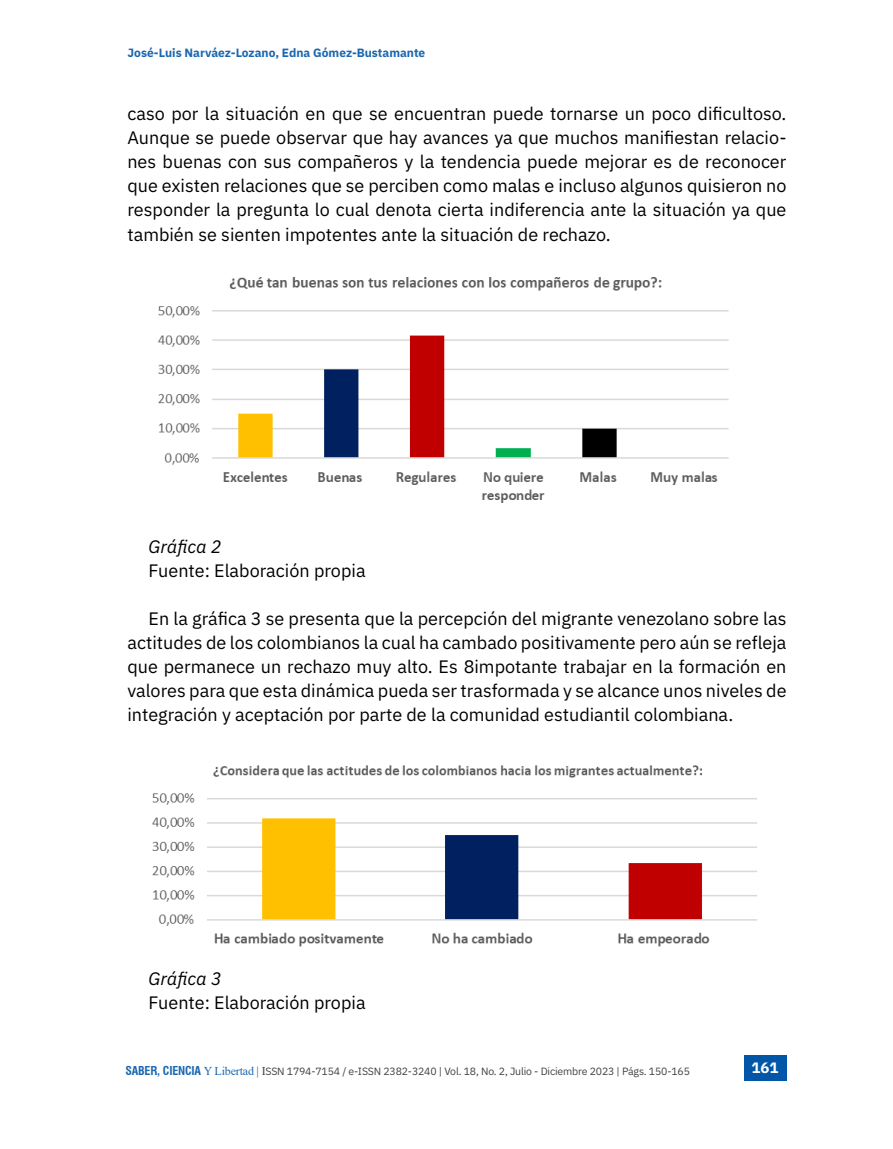
<style>
.page{position:relative;width:893px;height:1149px;background:#fff}
.page>*{position:absolute;margin:0;border:0;box-sizing:border-box;transform-origin:0 0}
.t1{font:18px/24px "IBM Plex Sans";color:#000;text-align:justify}
.t2{font:italic 18px "IBM Plex Sans";letter-spacing:-.005em;color:#000}
.t3{font:700 15px "IBM Plex Sans";color:#fff}
.t4{font:700 12px "IBM Plex Sans";color:#1b67b0}
.t5{font:10.5px "IBM Plex Sans";letter-spacing:-.015em;color:#414042}
.s1{font-family:"Swiss 721 BT";font-weight:700;font-stretch:condensed;font-size:12px;color:#1b67b0}
.s2{font-family:"Times New Roman";font-size:12px;color:#1b67b0}
.s3{font-family:"Times New Roman";font-size:12px}
</style>
<div class="page">
<div style="left:744px;top:1054px;width:43px;height:26px;background:#0256a7"></div>
<img style="left:158px;top:277px;width:571px;height:226px">
<img style="left:152px;top:765px;width:605px;height:182px">
<p class="t4" style="left:128px;top:43px;width:299px">José-Luis Narváez-Lozano, Edna Gómez-Bustamante</p>
<p class="t1" style="left:127px;top:100px;width:661px">caso por la situación en que se encuentran puede tornarse un poco dificultoso.<br>Aunque se puede observar que hay avances ya que muchos manifiestan relacio&shy;nes buenas con sus compañeros y la tendencia puede mejorar es de reconocer que existen relaciones que se perciben como malas e incluso algunos quisieron no responder la pregunta lo cual denota cierta indiferencia ante la situación ya que también se sienten impotentes ante la situación de rechazo.</p>
<p class="t2" style="left:149px;top:532px;width:74px">Gráfica 2</p>
<p class="t1" style="left:149px;top:556px;width:218px">Fuente: Elaboración propia</p>
<p class="t1" style="left:127px;top:604px;width:661px;text-indent:21px">En la gráfica 3 se presenta que la percepción del migrante venezolano sobre las actitudes de los colombianos la cual ha cambado positivamente pero aún se refleja que permanece un rechazo muy alto. Es 8impotante trabajar en la formación en valores para que esta dinámica pueda ser trasformada y se alcance unos niveles de integración y aceptación por parte de la comunidad estudiantil colombiana.</p>
<p class="t2" style="left:149px;top:964px;width:74px">Gráfica 3</p>
<p class="t1" style="left:149px;top:988px;width:218px">Fuente: Elaboración propia</p>
<p class="t5" style="left:125px;top:1062px;width:566px"><span class="s1">SABER, CIENCIA</span> <span class="s2">Y Libertad</span> <span class="s3">| I</span>SSN 1794-7154 / e-ISSN 2382-3240 | Vol. 18, No. 2, Julio - Diciembre 2023 | Págs. 150-165</p>
<p class="t3" style="left:751px;top:1055px;width:28px">161</p>
</div>
